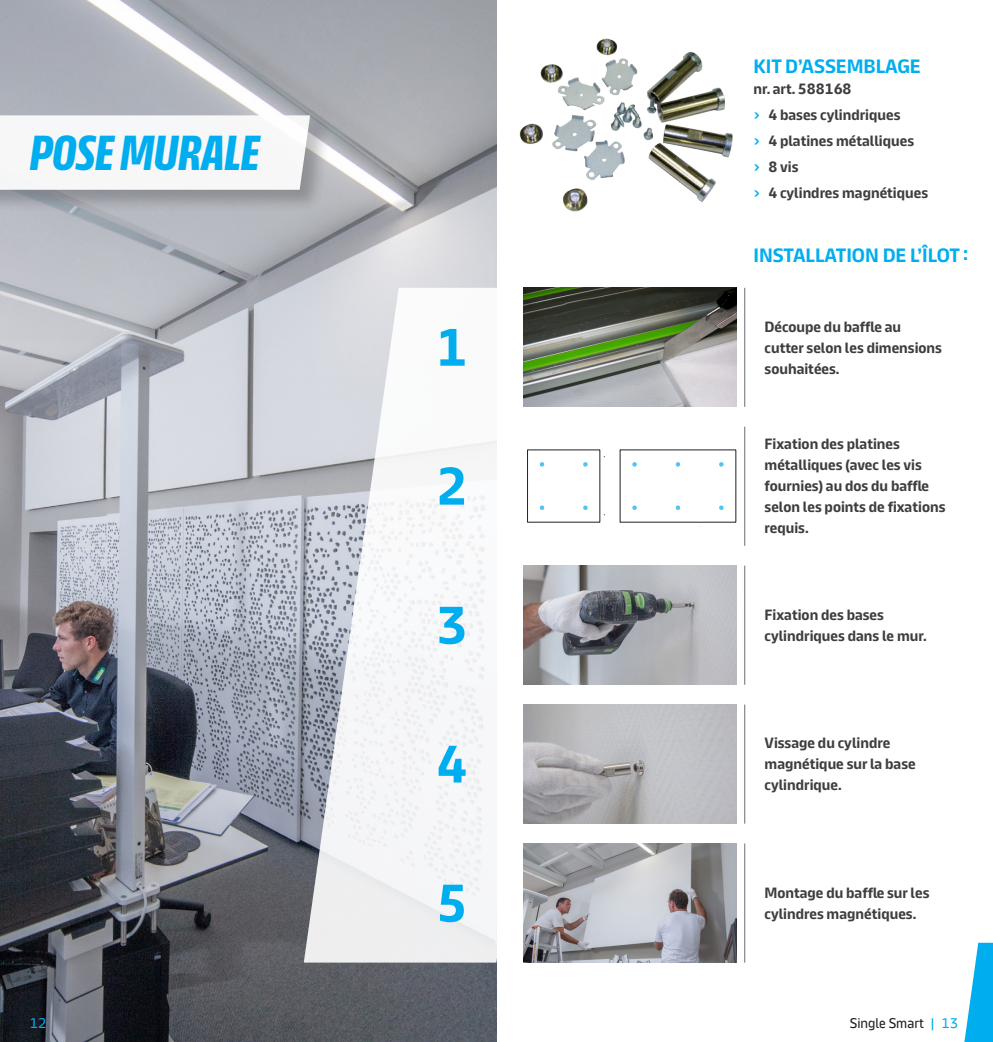
<style>
.page{position:relative;width:993px;height:1042px;background:#fff}
.page>*{position:absolute;margin:0;border:0;box-sizing:border-box;transform-origin:0 0}
.Texte_courrant{font:700 52.5px "Knauf";color:#00aeef}
.Texte_intro{font:700 49px "Knauf Head";color:#00aeef}
.Texte_intro-2{font:700 19.25px "Knauf";color:#00aeef}
.Texte_courrant-2{font:700 14.88px/21px "Knauf";color:#3e3e3f}
.Texte_intro-3{font:700 14.88px "Knauf";color:#3e3e3f}
.t1{font:14px "Knauf";color:#231f20}
.t2{font:14px "Knauf";color:#00aeef}
.t3{font:5.77px "Arial Narrow";color:#231f20}
.s1{font-weight:400;font-size:17.5px;color:#00aeef}
.s2{color:#00aeef}
</style>
<div class="page">
<img style="left:0;top:0;width:496px;height:1042px">
<div style="left:0;top:114px;width:332px;height:99px;background:#231f20;opacity:.3"></div>
<svg style="left:0;top:115px;width:310px;height:75px"></svg>
<svg style="left:304px;top:288px;width:287px;height:674px;fill:#f6f6f8"></svg>
<svg style="left:964px;top:943px;width:28px;height:99px"></svg>
<img style="left:485px;top:20px;width:248px;height:214px">
<hr style="left:744px;top:288px;width:1px;height:119px;background:#6c6d70">
<hr style="left:744px;top:427px;width:1px;height:119px;background:#6c6d70">
<hr style="left:744px;top:566px;width:1px;height:119px;background:#6c6d70">
<hr style="left:744px;top:704px;width:1px;height:119px;background:#6c6d70">
<hr style="left:744px;top:843px;width:1px;height:119px;background:#6c6d70">
<img style="left:523px;top:288px;width:213px;height:119px">
<svg style="left:539px;top:462px;width:5px;height:4px"></svg>
<svg style="left:583px;top:462px;width:4px;height:4px"></svg>
<svg style="left:583px;top:505px;width:4px;height:5px"></svg>
<svg style="left:539px;top:505px;width:5px;height:5px"></svg>
<svg style="left:632px;top:462px;width:4px;height:4px"></svg>
<svg style="left:675px;top:462px;width:5px;height:4px"></svg>
<svg style="left:675px;top:505px;width:5px;height:5px"></svg>
<svg style="left:632px;top:505px;width:4px;height:5px"></svg>
<svg style="left:719px;top:462px;width:4px;height:4px"></svg>
<svg style="left:719px;top:505px;width:4px;height:5px"></svg>
<img style="left:523px;top:566px;width:213px;height:119px">
<img style="left:523px;top:704px;width:213px;height:119px">
<img style="left:523px;top:843px;width:213px;height:119px">
<p class="Texte_intro" style="left:30px;top:127px;width:231px">POSE MURALE</p>
<p class="Texte_intro-2" style="left:753px;top:56px;width:169px">KIT D’ASSEMBLAGE</p>
<p class="Texte_intro-3" style="left:753px;top:81px;width:100px">nr. art. 588168</p>
<p class="Texte_courrant-2" style="left:753px;top:104px;width:148px"><span class="s1">›</span> 4 bases cylindriques</p>
<p class="Texte_courrant-2" style="left:753px;top:130px;width:162px"><span class="s1">›</span> 4 platines métalliques</p>
<p class="Texte_courrant-2" style="left:753px;top:156px;width:47px"><span class="s1">›</span> 8 vis</p>
<p class="Texte_courrant-2" style="left:753px;top:182px;width:176px"><span class="s1">›</span> 4 cylindres magnétiques</p>
<p class="Texte_intro-2" style="left:753px;top:244px;width:216px">INSTALLATION DE L’ÎLOT :</p>
<p class="Texte_courrant" style="left:436px;top:318px;width:33px">1</p>
<p class="Texte_courrant-2" style="left:764px;top:316px;width:179px">Découpe du baffle au cutter selon les dimensions souhaitées.</p>
<p class="Texte_courrant" style="left:436px;top:457px;width:33px">2</p>
<p class="t3" style="left:602px;top:458px;width:4px;rotate:-90deg">1</p>
<p class="t3" style="left:602px;top:516px;width:4px;rotate:-90deg">1</p>
<p class="Texte_courrant-2" style="left:764px;top:433px;width:182px">Fixation des platines métalliques (avec les vis fournies) au dos du baffle selon les points de fixations requis.</p>
<p class="Texte_courrant" style="left:436px;top:596px;width:33px">3</p>
<p class="Texte_courrant-2" style="left:764px;top:604px;width:163px">Fixation des bases cylindriques dans le mur.</p>
<p class="Texte_courrant" style="left:436px;top:735px;width:33px">4</p>
<p class="Texte_courrant-2" style="left:764px;top:732px;width:152px">Vissage du cylindre magnétique sur la base cylindrique.</p>
<p class="Texte_courrant" style="left:436px;top:874px;width:33px">5</p>
<p class="Texte_courrant-2" style="left:764px;top:882px;width:166px">Montage du baffle sur les cylindres magnétiques.</p>
<p class="t2" style="left:30px;top:1015px;width:18px">12</p>
<p class="t1" style="left:849px;top:1015px;width:110px">Single Smart <span class="s2">| 13</span></p>
</div>
